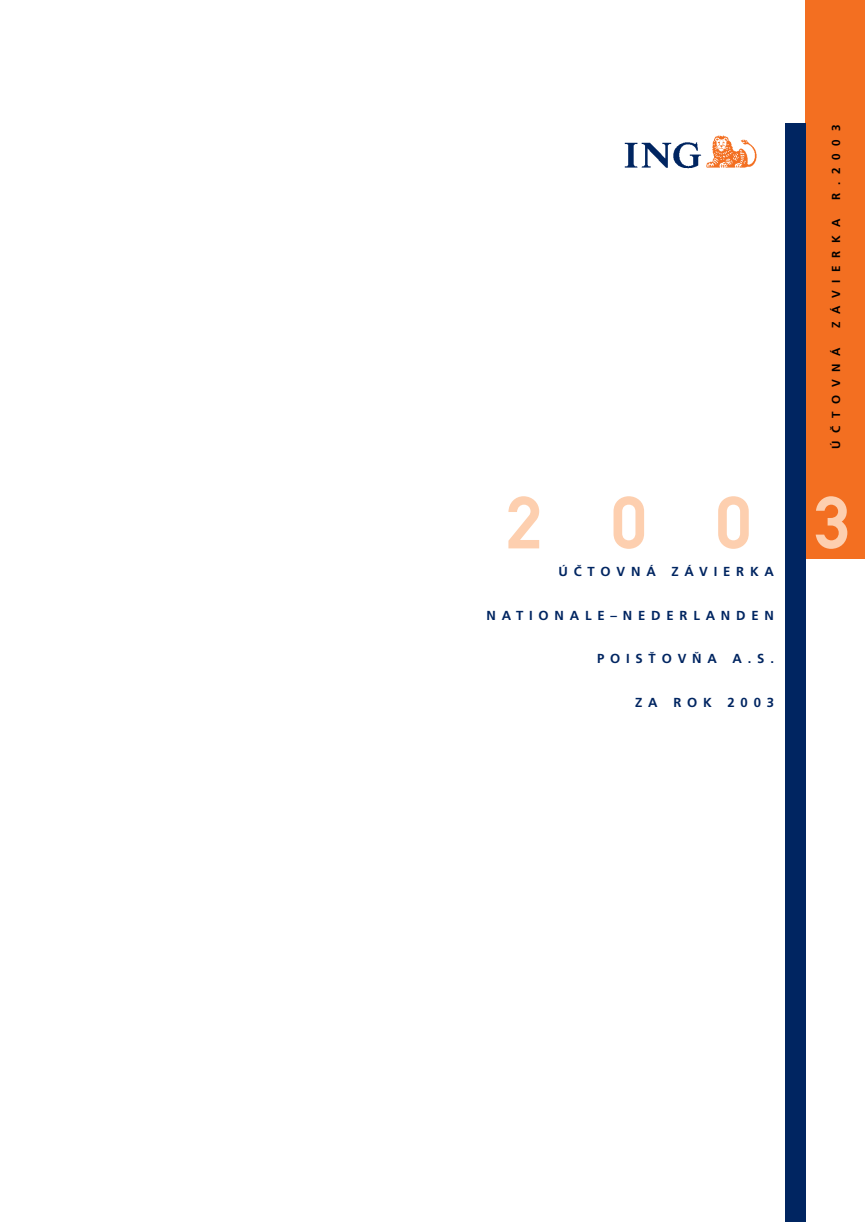
<style>
.page{position:relative;width:865px;height:1222px;background:#fff}
.page>*{position:absolute;margin:0;border:0;box-sizing:border-box;transform-origin:0 0}
.t1{font:72.62px "DINCE Bold";color:#fdcfaf}
.t2{font:700 13.12px "Frutiger CE";letter-spacing:.445em;color:#002561}
.t3{font:700 11.55px "Frutiger CE";letter-spacing:.665em;color:#000}
</style>
<div class="page">
<div style="left:804px;top:0;width:60px;height:558px;background:#f36f21"></div>
<div style="left:785px;top:123px;width:20px;height:1098px;background:#002561"></div>
<img style="left:624px;top:135px;width:133px;height:34px">
<p class="t3" style="left:831px;top:200px;width:76px;rotate:-90deg">R.2003</p>
<p class="t3" style="left:831px;top:328px;width:111px;rotate:-90deg">ZÁVIERKA</p>
<p class="t3" style="left:831px;top:449px;width:104px;rotate:-90deg">ÚČTOVNÁ</p>
<h1 class="t1" style="left:506px;top:488px;width:345px">2003</h1>
<p class="t2" style="left:558px;top:567px;width:217px">ÚČTOVNÁ ZÁVIERKA</p>
<p class="t2" style="left:486px;top:610px;width:289px">NATIONALE–NEDERLANDEN</p>
<p class="t2" style="left:597px;top:654px;width:178px">POISŤOVŇA A.S.</p>
<p class="t2" style="left:635px;top:697px;width:140px">ZA ROK 2003</p>
</div>
